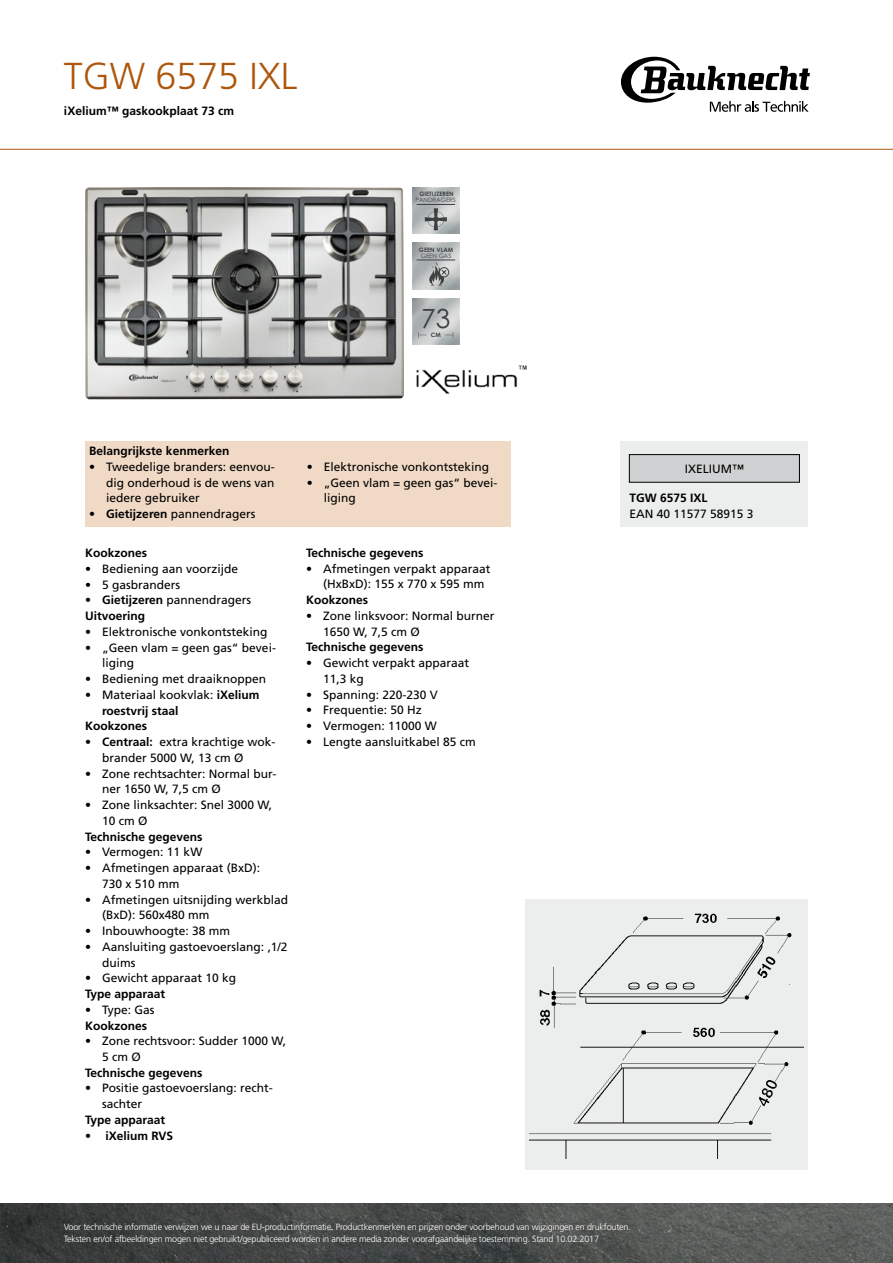
<style>
.page{position:relative;width:893px;height:1263px;background:#fff}
.page>*{position:absolute;margin:0;border:0;box-sizing:border-box;transform-origin:0 0}
.t1{font:300 37.5px "Frutiger LT Std";color:#ad560c}
.t2{font:26.4px "Century Gothic";color:#3e4142}
.t3{font:12px/15.8px "Frutiger LT Std";color:#000}
.t4{font:700 12px/15.8px "Frutiger LT Std";color:#000}
.t5{font:300 9px/12px "Frutiger LT Std";letter-spacing:-.02em;color:#fff}
.t6{font:700 6px "Century Gothic";color:#3e4142}
.t7{font:6px "Century Gothic";color:#3e4142}
.s1{font-weight:700}
.s2{font-weight:400}
</style>
<div class="page">
<img style="left:0;top:1203px;width:893px;height:60px">
<svg style="left:621px;top:57px;width:189px;height:55px"></svg>
<hr style="left:0;top:149px;width:893px;height:1px;background:#ad560c">
<img style="left:85px;top:187px;width:319px;height:212px">
<img style="left:412px;top:187px;width:47px;height:47px">
<hr style="left:416px;top:204px;width:39px;height:1px;background:#3e4142">
<svg style="left:425px;top:208px;width:22px;height:22px"></svg>
<img style="left:412px;top:243px;width:47px;height:46px">
<hr style="left:417px;top:260px;width:38px;height:1px;background:#3e4142">
<svg style="left:429px;top:262px;width:20px;height:23px"></svg>
<img style="left:412px;top:298px;width:47px;height:47px">
<svg style="left:445px;top:332px;width:8px;height:6px"></svg>
<svg style="left:418px;top:332px;width:9px;height:6px"></svg>
<img style="left:416px;top:365px;width:111px;height:29px">
<div style="left:85px;top:442px;width:425px;height:85px;background:#f0dac6"></div>
<div style="left:525px;top:899px;width:283px;height:270px;background:#eceded"></div>
<img style="left:529px;top:913px;width:275px;height:246px">
<div style="left:621px;top:442px;width:187px;height:85px;background:#eceded"></div>
<div style="left:629px;top:455px;width:170px;height:27px;background:#d0d1d2"></div>
<div style="left:629px;top:454px;width:171px;height:28px;border:1px solid #000"></div>
<h1 class="t1" style="left:64px;top:55px;width:235px">TGW 6575 IXL</h1>
<p class="t4" style="left:64px;top:103px;width:172px">iXelium™ gaskookplaat 73 cm</p>
<p class="t6" style="left:419px;top:190px;width:36px">GIETIJZEREN</p>
<p class="t7" style="left:416px;top:196px;width:42px">PANDRAGERS</p>
<p class="t6" style="left:419px;top:246px;width:36px">GEEN VLAM</p>
<p class="t7" style="left:421px;top:252px;width:32px">GEEN GAS</p>
<h2 class="t2" style="left:421px;top:302px;width:31px">73</h2>
<p class="t6" style="left:431px;top:331px;width:12px">CM</p>
<p class="t4" style="left:89px;top:443px;width:142px">Belangrijkste kenmerken</p>
<p class="t3" style="left:106px;top:459px;width:170px;text-align:justify;text-indent:-17px">• Tweedelige branders: eenvou&shy;dig onderhoud is de wens van iedere gebruiker</p>
<p class="t3" style="left:89px;top:506px;width:168px">• <span class="s1">Gietijzeren</span> pannendragers</p>
<p class="t4" style="left:85px;top:545px;width:64px">Kookzones</p>
<p class="t3" style="left:85px;top:561px;width:155px">• Bediening aan voorzijde</p>
<p class="t3" style="left:85px;top:577px;width:97px">• 5 gasbranders</p>
<p class="t4" style="left:85px;top:592px;width:168px"><span class="s2">•</span> Gietijzeren <span class="s2">pannendragers<br></span>Uitvoering</p>
<p class="t3" style="left:85px;top:624px;width:184px">• Elektronische vonkontsteking</p>
<p class="t3" style="left:102px;top:640px;width:175px;text-indent:-17px">• „Geen vlam = geen gas“ bevei&shy;liging</p>
<p class="t3" style="left:85px;top:671px;width:183px">• Bediening met draaiknoppen</p>
<p class="t3" style="left:85px;top:687px;width:176px">• Materiaal kookvlak: <span class="s1">iXelium</span></p>
<p class="t4" style="left:102px;top:703px;width:78px">roestvrij staal</p>
<p class="t4" style="left:85px;top:718px;width:64px">Kookzones</p>
<p class="t3" style="left:102px;top:734px;width:175px;text-indent:-17px">• <span class="s1">Centraal:</span> extra krachtige wok&shy;brander 5000 W, 13 cm Ø</p>
<p class="t3" style="left:102px;top:765px;width:176px;text-indent:-17px">• Zone rechtsachter: Normal bur&shy;ner 1650 W, 7,5 cm Ø</p>
<p class="t3" style="left:102px;top:797px;width:172px;text-indent:-17px">• Zone linksachter: Snel 3000 W,<br>10 cm Ø</p>
<p class="t4" style="left:85px;top:828px;width:119px">Technische gegevens</p>
<p class="t3" style="left:85px;top:844px;width:119px">• Vermogen: 11 kW</p>
<p class="t3" style="left:102px;top:860px;width:160px;text-indent:-17px">• Afmetingen apparaat (BxD):<br>730 x 510 mm</p>
<p class="t3" style="left:102px;top:891px;width:188px;text-indent:-17px">• Afmetingen uitsnijding werkblad (BxD): 560x480 mm</p>
<p class="t3" style="left:85px;top:923px;width:147px">• Inbouwhoogte: 38 mm</p>
<p class="t3" style="left:102px;top:939px;width:187px;text-indent:-17px">• Aansluiting gastoevoerslang: ‚1/2 duims</p>
<p class="t3" style="left:85px;top:970px;width:153px">• Gewicht apparaat 10 kg</p>
<p class="t4" style="left:85px;top:986px;width:82px">Type apparaat</p>
<p class="t3" style="left:85px;top:1002px;width:71px">• Type: Gas</p>
<p class="t4" style="left:85px;top:1017px;width:64px">Kookzones</p>
<p class="t3" style="left:102px;top:1033px;width:186px;text-indent:-17px">• Zone rechtsvoor: Sudder 1000 W,<br>5 cm Ø</p>
<p class="t4" style="left:85px;top:1065px;width:119px">Technische gegevens</p>
<p class="t3" style="left:102px;top:1080px;width:172px;text-indent:-17px">• Positie gastoevoerslang: recht&shy;sachter</p>
<p class="t4" style="left:85px;top:1112px;width:82px">Type apparaat</p>
<p class="t4" style="left:85px;top:1128px;width:90px"><span class="s2">•</span> iXelium RVS</p>
<p class="t3" style="left:307px;top:459px;width:184px">• Elektronische vonkontsteking</p>
<p class="t3" style="left:324px;top:475px;width:175px;text-indent:-17px">• „Geen vlam = geen gas“ bevei&shy;liging</p>
<p class="t4" style="left:306px;top:545px;width:119px">Technische gegevens</p>
<p class="t3" style="left:323px;top:561px;width:169px;text-indent:-17px">• Afmetingen verpakt apparaat (HxBxD): 155 x 770 x 595 mm</p>
<p class="t4" style="left:306px;top:592px;width:64px">Kookzones</p>
<p class="t3" style="left:323px;top:608px;width:173px;text-indent:-17px">• Zone linksvoor: Normal burner<br>1650 W, 7,5 cm Ø</p>
<p class="t4" style="left:306px;top:639px;width:119px">Technische gegevens</p>
<p class="t3" style="left:323px;top:655px;width:148px;text-indent:-17px">• Gewicht verpakt apparaat<br>11,3 kg</p>
<p class="t3" style="left:306px;top:687px;width:133px">• Spanning: 220-230 V</p>
<p class="t3" style="left:306px;top:702px;width:117px">• Frequentie: 50 Hz</p>
<p class="t3" style="left:306px;top:718px;width:132px">• Vermogen: 11000 W</p>
<p class="t3" style="left:306px;top:734px;width:171px">• Lengte aansluitkabel 85 cm</p>
<p class="t3" style="left:685px;top:461px;width:61px">IXELIUM™</p>
<p class="t4" style="left:629px;top:490px;width:80px">TGW 6575 IXL</p>
<p class="t3" style="left:629px;top:506px;width:126px">EAN 40 11577 58915 3</p>
<p class="t5" style="left:64px;top:1221px;width:568px">Voor technische informatie verwijzen we u naar de EU-productinformatie. Productkenmerken en prijzen onder voorbehoud van wijzigingen en drukfouten.<br>Teksten en/of afbeeldingen mogen niet gebruikt/gepubliceerd worden in andere media zonder voorafgaandelijke toestemming. Stand 10.02.2017</p>
</div>
